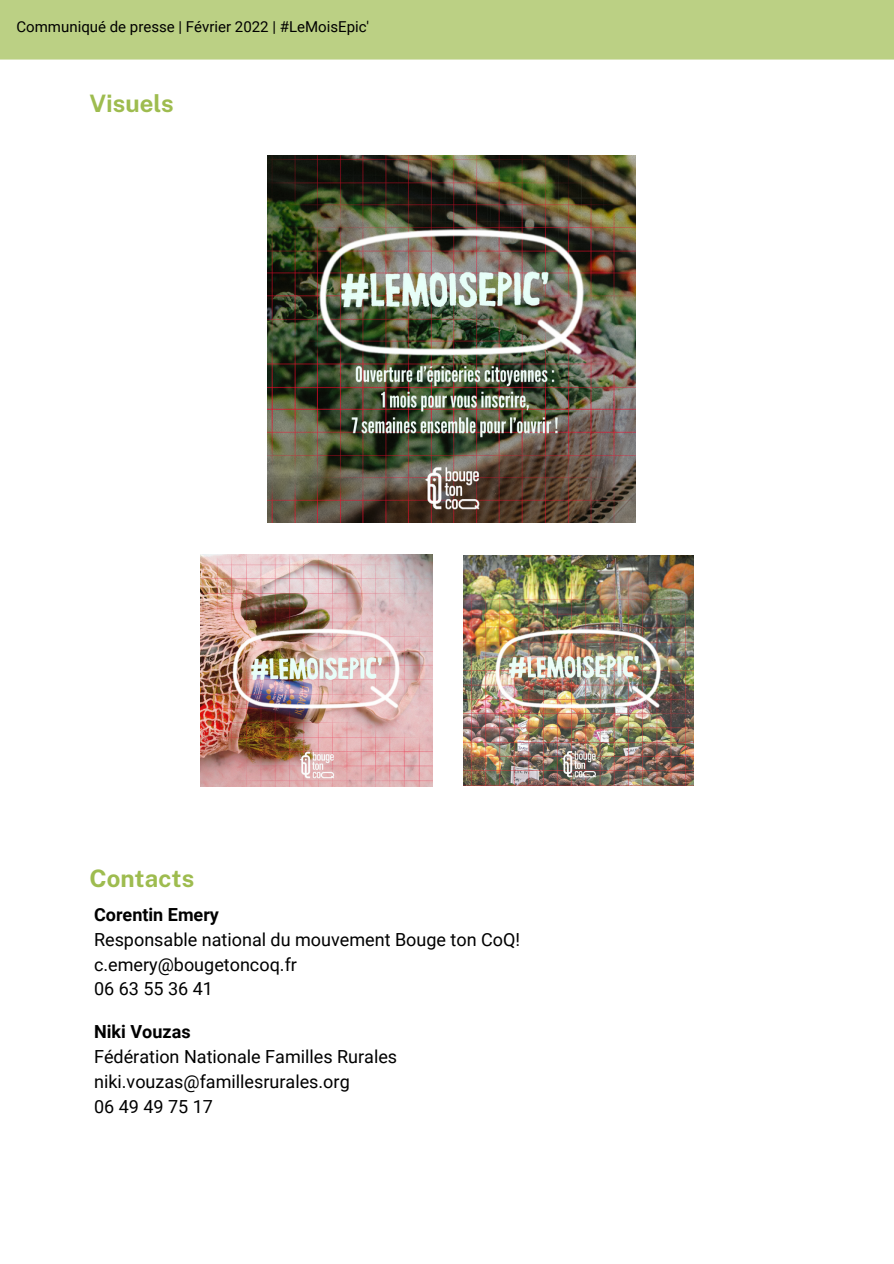
<style>
.page{position:relative;width:894px;height:1264px;background:#fff}
.page>*{position:absolute;margin:0;border:0;box-sizing:border-box;transform-origin:0 0}
.t1{font:700 24px "Public Sans";color:#9ebc4f}
.t2{font:18px "Roboto";color:#000}
.t3{font:700 18px "Roboto";color:#000}
.t4{font:15px "Roboto";color:#000}
</style>
<div class="page">
<div style="left:0;top:0;width:893px;height:60px;background:#bbd084"></div>
<img style="left:268px;top:155px;width:367px;height:367px">
<img style="left:200px;top:554px;width:232px;height:232px">
<img style="left:463px;top:556px;width:230px;height:229px">
<p class="t4" style="left:16px;top:18px;width:354px">Communiqué de presse | Février 2022 | #LeMoisEpic'</p>
<p class="t1" style="left:89px;top:89px;width:86px">Visuels</p>
<p class="t1" style="left:89px;top:864px;width:106px">Contacts</p>
<p class="t3" style="left:94px;top:904px;width:126px">Corentin Emery</p>
<p class="t2" style="left:94px;top:929px;width:427px">Responsable national du mouvement Bouge ton CoQ!</p>
<p class="t2" style="left:94px;top:953px;width:204px">c.emery@bougetoncoq.fr</p>
<p class="t2" style="left:94px;top:978px;width:120px">06 63 55 36 41</p>
<p class="t3" style="left:94px;top:1021px;width:98px">Niki Vouzas</p>
<p class="t2" style="left:94px;top:1046px;width:304px">Fédération Nationale Familles Rurales</p>
<p class="t2" style="left:94px;top:1071px;width:257px">niki.vouzas@famillesrurales.org</p>
<p class="t2" style="left:94px;top:1096px;width:120px">06 49 49 75 17</p>
</div>
